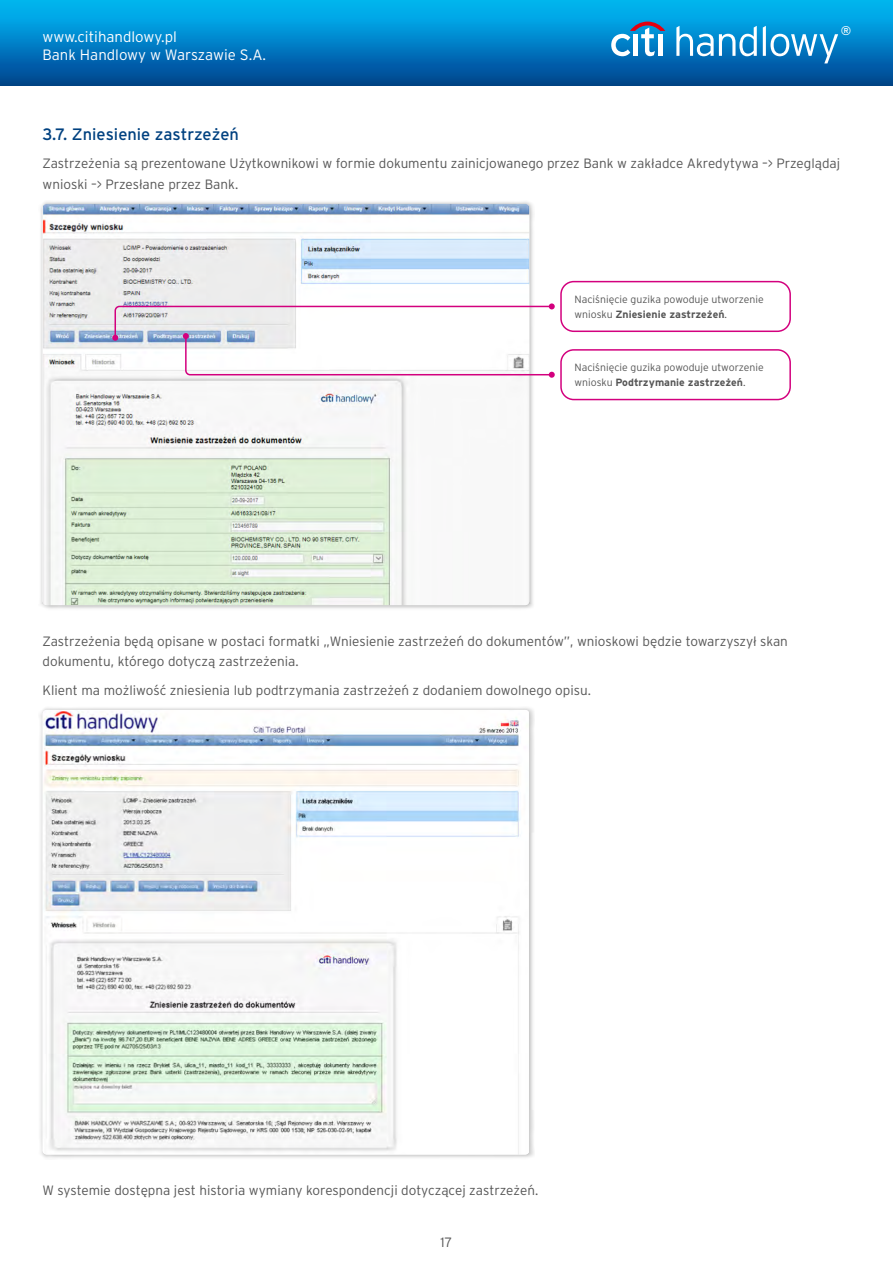
<style>
.page{position:relative;width:893px;height:1263px;background:#fff}
.page>*{position:absolute;margin:0;border:0;box-sizing:border-box;transform-origin:0 0}
._1_1{font:16.5px "Interstate Pl";color:#004180}
.t1{font:300 15px/18px "Interstate Pl";color:#fff}
.main{font:300 13.5px/20.2px "Interstate Pl";color:#565656}
.t2{font:12.6px "Interstate Pl";color:#fff}
.bullet_level_2{font:300 10.5px/15px "Interstate Pl";color:#565656}
.s1{font-weight:700}
</style>
<div class="page">
<div style="left:0;top:0;width:893px;height:85px;background:linear-gradient(to bottom,#00befa,#004390)"></div>
<svg style="left:676px;top:26px;width:81px;height:30px"></svg>
<svg style="left:763px;top:26px;width:75px;height:37px"></svg>
<svg style="left:611px;top:22px;width:54px;height:34px"></svg>
<div style="left:658px;top:34px;width:5px;height:22px;background:#fff"></div>
<div style="left:38px;top:200px;width:497px;height:410px;background:#000;opacity:.3"></div>
<img style="left:43px;top:204px;width:486px;height:401px">
<div style="left:560px;top:281px;width:231px;height:51px;border:2px solid #d3007e;border-radius:13px"></div>
<div style="left:560px;top:349px;width:231px;height:51px;border:2px solid #d3007e;border-radius:13px"></div>
<svg style="left:112px;top:303px;width:443px;height:75px"></svg>
<div style="left:38px;top:706px;width:497px;height:454px;background:#000;opacity:.3"></div>
<img style="left:43px;top:710px;width:486px;height:444px">
<p class="t1" style="left:43px;top:28px;width:225px">www.citihandlowy.pl<br>Bank Handlowy w Warszawie S.A.</p>
<p class="t2" style="left:841px;top:24px;width:12px">®</p>
<p class="_1_1" style="left:43px;top:124px;width:198px">3.7. Zniesienie zastrzeżeń</p>
<p class="main" style="left:43px;top:153px;width:799px">Zastrzeżenia są prezentowane Użytkownikowi w formie dokumentu zainicjowanego przez Bank w zakładce Akredytywa –&gt; Przeglądaj wnioski –&gt; Przesłane przez Bank.</p>
<p class="bullet_level_2" style="left:574px;top:291px;width:191px">Naciśnięcie guzika powoduje utworzenie wniosku <span class="s1">Zniesienie zastrzeżeń</span>.</p>
<p class="bullet_level_2" style="left:574px;top:360px;width:191px">Naciśnięcie guzika powoduje utworzenie wniosku <span class="s1">Podtrzymanie zastrzeżeń</span>.</p>
<p class="main" style="left:43px;top:631px;width:747px">Zastrzeżenia będą opisane w postaci formatki „Wniesienie zastrzeżeń do dokumentów”, wnioskowi będzie towarzyszył skan dokumentu, którego dotyczą zastrzeżenia.</p>
<p class="main" style="left:43px;top:680px;width:550px">Klient ma możliwość zniesienia lub podtrzymania zastrzeżeń z dodaniem dowolnego opisu.</p>
<p class="main" style="left:43px;top:1180px;width:497px">W systemie dostępna jest historia wymiany korespondencji dotyczącej zastrzeżeń.</p>
<p class="main" style="left:441px;top:1232px;width:13px">17</p>
</div>
